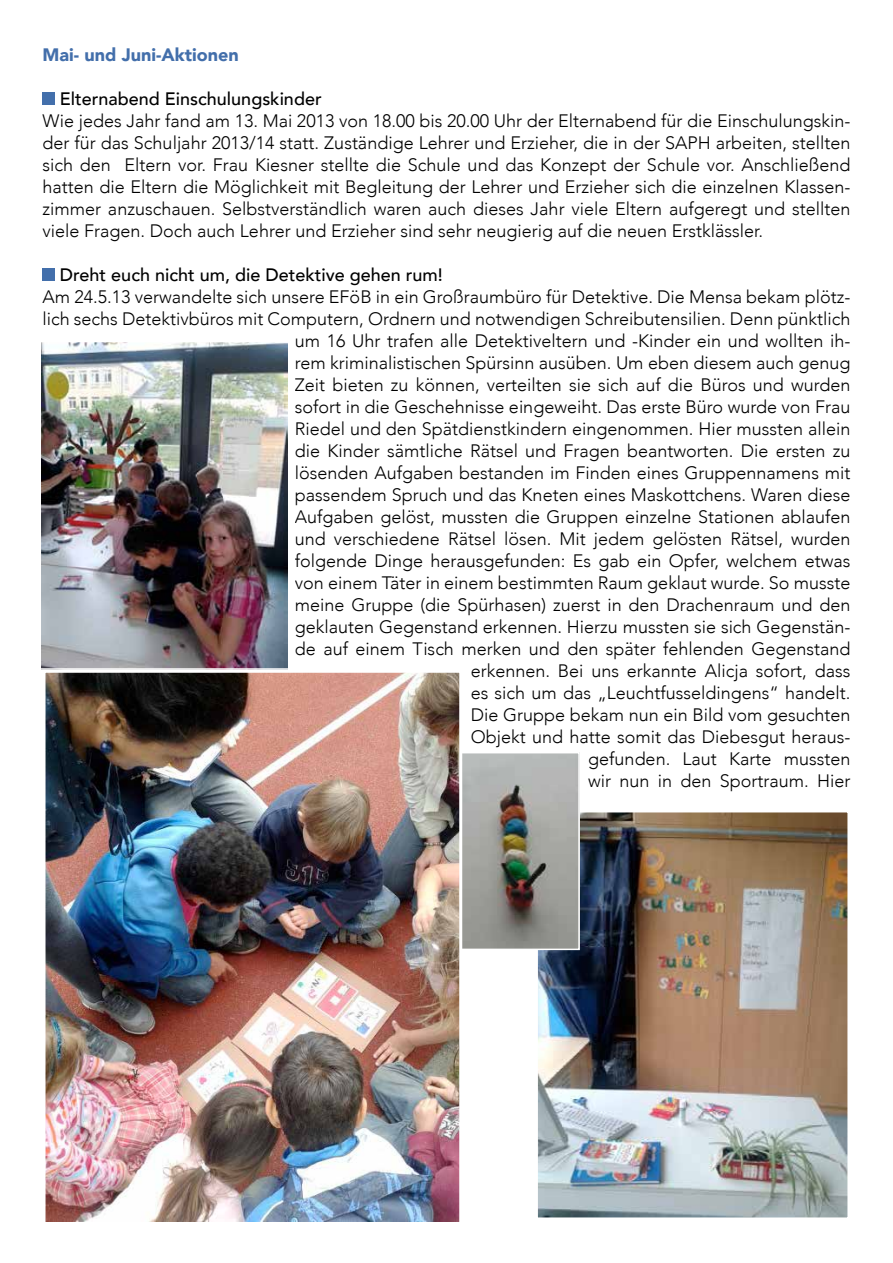
<style>
.page{position:relative;width:893px;height:1263px;background:#fff}
.page>*{position:absolute;margin:0;border:0;box-sizing:border-box;transform-origin:0 0}
.t1{font:300 18px/22px "Avenir";color:#000;text-align:justify}
.t2{font:500 18px "Avenir";color:#000}
.t3{font:900 18px "Avenir";color:#436fab}
</style>
<div class="page">
<div style="left:43px;top:92px;width:12px;height:13px;background:#436fab"></div>
<div style="left:43px;top:268px;width:12px;height:13px;background:#436fab"></div>
<img style="left:539px;top:813px;width:307px;height:403px">
<div style="left:535px;top:809px;width:315px;height:411px;border:3px solid #fff"></div>
<img style="left:462px;top:755px;width:115px;height:192px">
<div style="left:446px;top:752px;width:134px;height:198px;border:2px solid #fff"></div>
<img style="left:42px;top:344px;width:245px;height:323px">
<div style="left:34px;top:341px;width:261px;height:329px;border:2px solid #fff"></div>
<img style="left:47px;top:674px;width:411px;height:548px">
<div style="left:43px;top:670px;width:419px;height:560px;border:3px solid #fff"></div>
<p class="t3" style="left:43px;top:39px;width:198px">Mai- und Juni-Aktionen</p>
<p class="t2" style="left:60px;top:83px;width:263px">Elternabend Einschulungskinder</p>
<p class="t1" style="left:43px;top:109px;width:809px">Wie jedes Jahr fand am 13. Mai 2013 von 18.00 bis 20.00 Uhr der Elternabend für die Einschulungskin&shy;der für das Schuljahr 2013/14 statt. Zuständige Lehrer und Erzieher, die in der SAPH arbeiten, stellten sich den Eltern vor. Frau Kiesner stellte die Schule und das Konzept der Schule vor. Anschließend hatten die Eltern die Möglichkeit mit Begleitung der Lehrer und Erzieher sich die einzelnen Klassen&shy;zimmer anzuschauen. Selbstverständlich waren auch dieses Jahr viele Eltern aufgeregt und stellten viele Fragen. Doch auch Lehrer und Erzieher sind sehr neugierig auf die neuen Erstklässler.</p>
<p class="t2" style="left:60px;top:259px;width:384px">Dreht euch nicht um, die Detektive gehen rum!</p>
<p class="t1" style="left:43px;top:285px;width:809px;text-align:right">Am 24.5.13 verwandelte sich unsere EFöB in ein Großraumbüro für Detektive. Die Mensa bekam plötz&shy;lich sechs Detektivbüros mit Computern, Ordnern und notwendigen Schreibutensilien. Denn pünktlich um 16 Uhr trafen alle Detektiveltern und -Kinder ein und wollten ih-<br>rem kriminalistischen Spürsinn ausüben. Um eben diesem auch genug<br>Zeit bieten zu können, verteilten sie sich auf die Büros und wurden<br>sofort in die Geschehnisse eingeweiht. Das erste Büro wurde von Frau<br>Riedel und den Spätdienstkindern eingenommen. Hier mussten allein<br>die Kinder sämtliche Rätsel und Fragen beantworten. Die ersten zu<br>lösenden Aufgaben bestanden im Finden eines Gruppennamens mit<br>passendem Spruch und das Kneten eines Maskottchens. Waren diese<br>Aufgaben gelöst, mussten die Gruppen einzelne Stationen ablaufen<br>und verschiedene Rätsel lösen. Mit jedem gelösten Rätsel, wurden<br>folgende Dinge herausgefunden: Es gab ein Opfer, welchem etwas<br>von einem Täter in einem bestimmten Raum geklaut wurde. So musste<br>meine Gruppe (die Spürhasen) zuerst in den Drachenraum und den<br>geklauten Gegenstand erkennen. Hierzu mussten sie sich Gegenstän-<br>de auf einem Tisch merken und den später fehlenden Gegenstand<br>erkennen. Bei uns erkannte Alicja sofort, dass<br>es sich um das „Leuchtfusseldingens“ handelt.<br>Die Gruppe bekam nun ein Bild vom gesuchten<br>Objekt und hatte somit das Diebesgut heraus-<br>gefunden. Laut Karte mussten<br>wir nun in den Sportraum. Hier</p>
</div>
